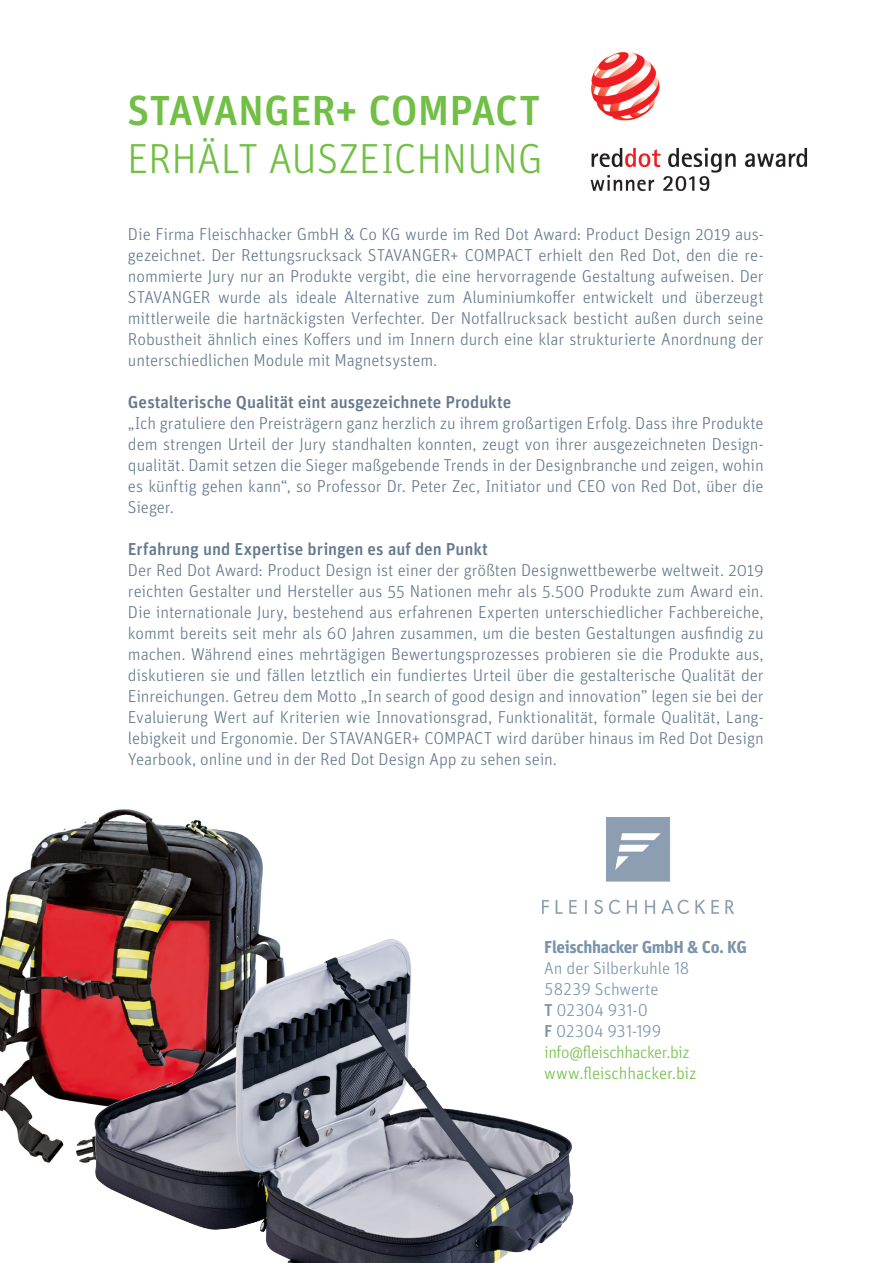
<style>
.page{position:relative;width:893px;height:1263px;background:#fff}
.page>*{position:absolute;margin:0;border:0;box-sizing:border-box;transform-origin:0 0}
.t1{font:300 42px "Unit OT";color:#71bf44}
.t2{font:500 42px "Unit OT";color:#71bf44}
.t3{font:300 17.25px/21px "Unit OT";letter-spacing:-.005em;color:#64798d;text-align:justify}
.t4{font:300 17.25px/21px "Unit OT";letter-spacing:-.01em;color:#7a93aa}
.t5{font:500 17.25px "Unit OT";letter-spacing:-.005em;color:#64798d}
.t6{font:700 17.25px "Unit OT";letter-spacing:-.02em;color:#7a93aa}
.s1{font-weight:500}
.s2{color:#71bf44}
</style>
<div class="page">
<img style="left:542px;top:817px;width:191px;height:96px">
<img style="left:590px;top:51px;width:218px;height:141px">
<img style="left:0;top:809px;width:263px;height:354px">
<img style="left:54px;top:933px;width:520px;height:330px">
<h1 class="t2" style="left:127px;top:85px;width:415px">STAVANGER+ COMPACT</h1>
<h1 class="t1" style="left:127px;top:134px;width:417px">ERHÄLT AUSZEICHNUNG</h1>
<p class="t3" style="left:128px;top:224px;width:637px">Die Firma Fleischhacker GmbH &amp; Co KG wurde im Red Dot Award: Product Design 2019 aus&shy;gezeichnet. Der Rettungsrucksack STAVANGER+ COMPACT erhielt den Red Dot, den die re&shy;nommierte Jury nur an Produkte vergibt, die eine hervorragende Gestaltung aufweisen. Der STAVANGER wurde als ideale Alternative zum Aluminiumkoffer entwickelt und überzeugt mittlerweile die hartnäckigsten Verfechter. Der Notfallrucksack besticht außen durch seine Robustheit ähnlich eines Koffers und im Innern durch eine klar strukturierte Anordnung der unterschiedlichen Module mit Magnetsystem.</p>
<p class="t5" style="left:128px;top:392px;width:385px">Gestalterische Qualität eint ausgezeichnete Produkte</p>
<p class="t3" style="left:128px;top:413px;width:637px">„Ich gratuliere den Preisträgern ganz herzlich zu ihrem großartigen Erfolg. Dass ihre Produkte dem strengen Urteil der Jury standhalten konnten, zeugt von ihrer ausgezeichneten Design&shy;qualität. Damit setzen die Sieger maßgebende Trends in der Designbranche und zeigen, wohin es künftig gehen kann“, so Professor Dr. Peter Zec, Initiator und CEO von Red Dot, über die Sieger.</p>
<p class="t5" style="left:128px;top:539px;width:362px">Erfahrung und Expertise bringen es auf den Punkt</p>
<p class="t3" style="left:128px;top:560px;width:637px">Der Red Dot Award: Product Design ist einer der größten Designwettbewerbe weltweit. 2019 reichten Gestalter und Hersteller aus 55 Nationen mehr als 5.500 Produkte zum Award ein.<br>Die internationale Jury, bestehend aus erfahrenen Experten unterschiedlicher Fachbereiche, kommt bereits seit mehr als 60 Jahren zusammen, um die besten Gestaltungen ausfindig zu machen. Während eines mehrtägigen Bewertungsprozesses probieren sie die Produkte aus, diskutieren sie und fällen letztlich ein fundiertes Urteil über die gestalterische Qualität der Einreichungen. Getreu dem Motto „In search of good design and innovation” legen sie bei der Evaluierung Wert auf Kriterien wie Innovationsgrad, Funktionalität, formale Qualität, Lang&shy;lebigkeit und Ergonomie. Der STAVANGER+ COMPACT wird darüber hinaus im Red Dot Design Yearbook, online und in der Red Dot Design App zu sehen sein.</p>
<p class="t6" style="left:544px;top:936px;width:204px">Fleischhacker GmbH &amp; Co. KG</p>
<p class="t4" style="left:544px;top:957px;width:154px">An der Silberkuhle 18<br>58239 Schwerte<br><span class="s1">T</span> 02304 931-0<br><span class="s1">F</span> 02304 931-199 <span class="s2">info@fleischhacker.biz www.fleischhacker.biz</span></p>
</div>
